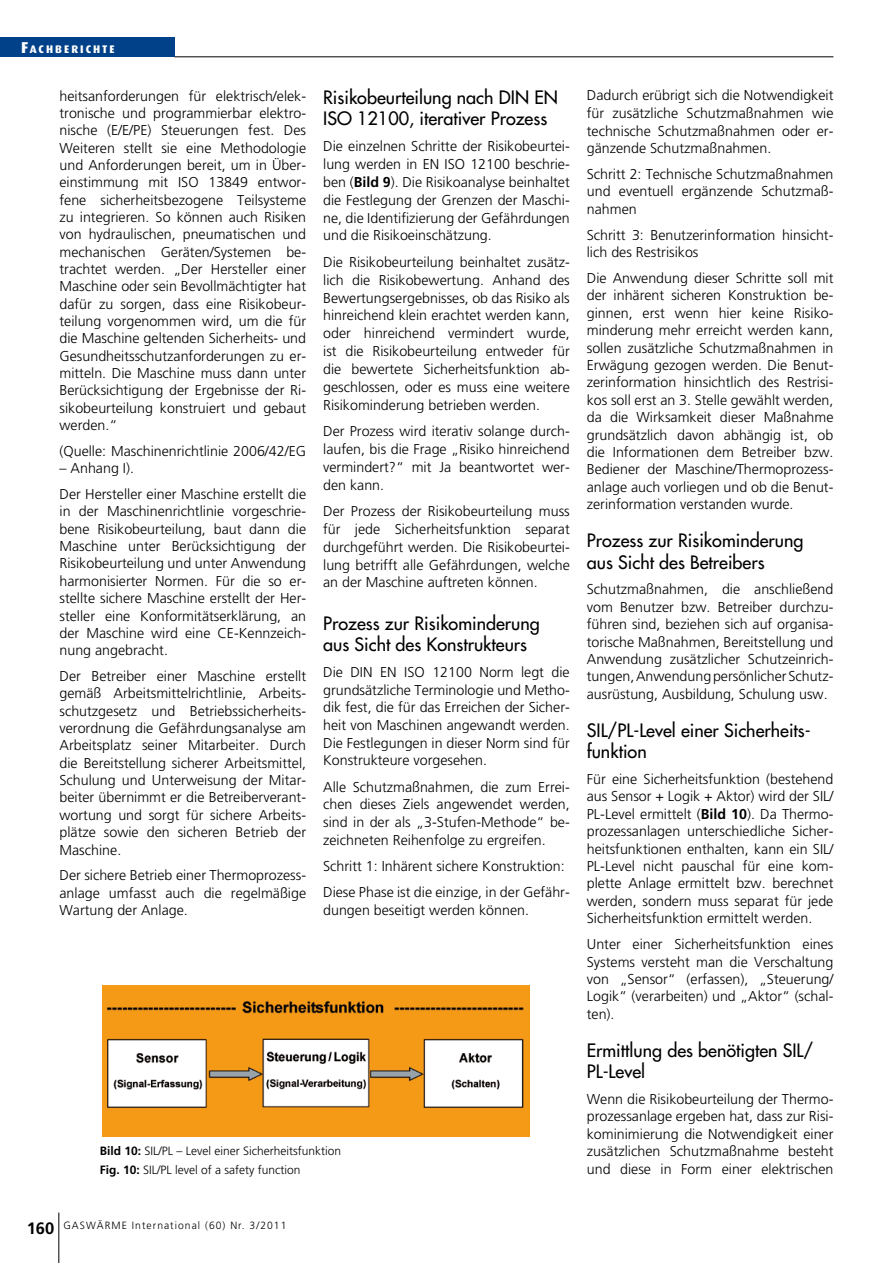
<style>
.page{position:relative;width:893px;height:1263px;background:#fff}
.page>*{position:absolute;margin:0;border:0;box-sizing:border-box;transform-origin:0 0}
.t1{font:18px/21.1px "Futura";color:#000}
.t2{font:300 14.25px/17.4px "Frutiger";color:#000;text-align:justify}
.t3{font:300 12px/18.5px "Frutiger";color:#000}
.t4{font:800 10.95px "Dax";letter-spacing:.18em;color:#fff}
.t5{font:300 10.5px "Frutiger";letter-spacing:.1em;color:#000}
.s1{font-size:15.75px}
.s2{font-weight:700}
.s3{font-weight:700;font-size:16.5px}
</style>
<div class="page">
<hr style="left:58px;top:1212px;width:1px;height:51px;background:#000">
<hr style="left:174px;top:57px;width:659px;height:1px;background:#000">
<div style="left:0;top:38px;width:174px;height:19px;background:#004189"></div>
<img style="left:102px;top:986px;width:427px;height:151px">
<p class="t4" style="left:21px;top:43px;width:95px"><span class="s1">F</span>ACHBERICHTE</p>
<p class="t2" style="left:60px;top:87px;width:248px">heitsanforderungen für elektrisch/elek&shy;tronische und programmierbar elektro&shy;nische (E/E/PE) Steuerungen fest. Des Weiteren stellt sie eine Methodologie und Anforderungen bereit, um in Über&shy;einstimmung mit ISO 13849 entwor&shy;fene sicherheitsbezogene Teilsysteme zu integrieren. So können auch Risiken von hydraulischen, pneumatischen und mechanischen Geräten/Systemen be&shy;trachtet werden. „Der Hersteller einer Maschine oder sein Bevollmächtigter hat dafür zu sorgen, dass eine Risikobeur&shy;teilung vorgenommen wird, um die für die Maschine geltenden Sicherheits- und Gesundheitsschutzanforderungen zu er&shy;mitteln. Die Maschine muss dann unter Berücksichtigung der Ergebnisse der Ri&shy;sikobeurteilung konstruiert und gebaut werden.“</p>
<p class="t2" style="left:60px;top:442px;width:248px">(Quelle: Maschinenrichtlinie 2006/42/EG</p>
<p class="t2" style="left:60px;top:455px;width:248px;line-height:25.8px">– Anhang I).<br>Der Hersteller einer Maschine erstellt die</p>
<p class="t2" style="left:60px;top:503px;width:248px">in der Maschinenrichtlinie vorgeschrie&shy;bene Risikobeurteilung, baut dann die Maschine unter Berücksichtigung der Risikobeurteilung und unter Anwendung harmonisierter Normen. Für die so er&shy;stellte sichere Maschine erstellt der Her&shy;steller eine Konformitätserklärung, an der Maschine wird eine CE-Kennzeich&shy;nung angebracht.</p>
<p class="t2" style="left:60px;top:667px;width:248px">Der Betreiber einer Maschine erstellt gemäß Arbeitsmittelrichtlinie, Arbeits&shy;schutzgesetz und Betriebssicherheits&shy;verordnung die Gefährdungsanalyse am Arbeitsplatz seiner Mitarbeiter. Durch die Bereitstellung sicherer Arbeitsmittel, Schulung und Unterweisung der Mitar&shy;beiter übernimmt er die Betreiberverant&shy;wortung und sorgt für sichere Arbeits&shy;plätze sowie den sicheren Betrieb der Maschine.</p>
<p class="t2" style="left:60px;top:867px;width:248px">Der sichere Betrieb einer Thermoprozess&shy;anlage umfasst auch die regelmäßige Wartung der Anlage.</p>
<p class="t1" style="left:323px;top:86px;width:236px">Risikobeurteilung nach DIN EN<br>ISO 12100, iterativer Prozess</p>
<p class="t2" style="left:323px;top:137px;width:248px;line-height:17.9px">Die einzelnen Schritte der Risikobeurtei&shy;lung werden in EN ISO 12100 beschrie&shy;ben (<span class="s2">Bild 9</span>). Die Risikoanalyse beinhaltet die Festlegung der Grenzen der Maschi&shy;ne, die Identifizierung der Gefährdungen und die Risikoeinschätzung.</p>
<p class="t2" style="left:323px;top:253px;width:248px;line-height:17.9px">Die Risikobeurteilung beinhaltet zusätz&shy;lich die Risikobewertung. Anhand des Bewertungsergebnisses, ob das Risiko als hinreichend klein erachtet werden kann, oder hinreichend vermindert wurde, ist die Risikobeurteilung entweder für die bewertete Sicherheitsfunktion ab&shy;geschlossen, oder es muss eine weitere Risikominderung betrieben werden.</p>
<p class="t2" style="left:323px;top:422px;width:248px;line-height:17.9px">Der Prozess wird iterativ solange durch&shy;laufen, bis die Frage „Risiko hinreichend vermindert?“ mit Ja beantwortet wer&shy;den kann.</p>
<p class="t2" style="left:323px;top:502px;width:248px">Der Prozess der Risikobeurteilung muss für jede Sicherheitsfunktion separat durchgeführt werden. Die Risikobeurtei&shy;lung betrifft alle Gefährdungen, welche an der Maschine auftreten können.</p>
<p class="t1" style="left:323px;top:612px;width:218px">Prozess zur Risikominderung aus Sicht des Konstrukteurs</p>
<p class="t2" style="left:323px;top:663px;width:248px">Die DIN EN ISO 12100 Norm legt die grundsätzliche Terminologie und Metho&shy;dik fest, die für das Erreichen der Sicher&shy;heit von Maschinen angewandt werden.<br>Die Festlegungen in dieser Norm sind für Konstrukteure vorgesehen.</p>
<p class="t2" style="left:323px;top:778px;width:248px">Alle Schutzmaßnahmen, die zum Errei&shy;chen dieses Ziels angewendet werden, sind in der als „3-Stufen-Methode“ be&shy;zeichneten Reihenfolge zu ergreifen.</p>
<p class="t2" style="left:323px;top:853px;width:248px;line-height:26.2px">Schritt 1: Inhärent sichere Konstruktion:<br>Diese Phase ist die einzige, in der Gefähr-</p>
<p class="t2" style="left:323px;top:901px;width:207px">dungen beseitigt werden können.</p>
<p class="t3" style="left:100px;top:1142px;width:243px"><span class="s2">Bild 10:</span> SIL/PL – Level einer Sicherheitsfunktion<br><span class="s2">Fig. 10:</span> SIL/PL level of a safety function</p>
<p class="t2" style="left:587px;top:87px;width:248px">Dadurch erübrigt sich die Notwendigkeit für zusätzliche Schutzmaßnahmen wie technische Schutzmaßnahmen oder er&shy;gänzende Schutzmaßnahmen.</p>
<p class="t2" style="left:587px;top:165px;width:248px">Schritt 2: Technische Schutzmaßnahmen und eventuell ergänzende Schutzmaß&shy;nahmen</p>
<p class="t2" style="left:587px;top:226px;width:248px">Schritt 3: Benutzerinformation hinsicht&shy;lich des Restrisikos</p>
<p class="t2" style="left:587px;top:269px;width:248px">Die Anwendung dieser Schritte soll mit der inhärent sicheren Konstruktion be&shy;ginnen, erst wenn hier keine Risiko&shy;minderung mehr erreicht werden kann, sollen zusätzliche Schutzmaßnahmen in Erwägung gezogen werden. Die Benut&shy;zerinformation hinsichtlich des Restrisi&shy;kos soll erst an 3. Stelle gewählt werden, da die Wirksamkeit dieser Maßnahme grundsätzlich davon abhängig ist, ob die Informationen dem Betreiber bzw.<br>Bediener der Maschine/Thermoprozess&shy;anlage auch vorliegen und ob die Benut&shy;zerinformation verstanden wurde.</p>
<p class="t1" style="left:587px;top:530px;width:218px">Prozess zur Risikominderung aus Sicht des Betreibers</p>
<p class="t2" style="left:587px;top:581px;width:248px">Schutzmaßnahmen, die anschließend vom Benutzer bzw. Betreiber durchzu&shy;führen sind, beziehen sich auf organisa&shy;torische Maßnahmen, Bereitstellung und Anwendung zusätzlicher Schutzeinrich&shy;tungen, Anwendung persönlicher Schutz&shy;ausrüstung, Ausbildung, Schulung usw.</p>
<p class="t1" style="left:587px;top:720px;width:225px">SIL/PL-Level einer Sicherheits&shy;funktion</p>
<p class="t2" style="left:587px;top:770px;width:248px">Für eine Sicherheitsfunktion (bestehend aus Sensor + Logik + Aktor) wird der SIL/ PL-Level ermittelt (<span class="s2">Bild 10</span>). Da Thermo&shy;prozessanlagen unterschiedliche Sicher&shy;heitsfunktionen enthalten, kann ein SIL/ PL-Level nicht pauschal für eine kom&shy;plette Anlage ermittelt bzw. berechnet werden, sondern muss separat für jede Sicherheitsfunktion ermittelt werden.</p>
<p class="t2" style="left:587px;top:935px;width:248px">Unter einer Sicherheitsfunktion eines Systems versteht man die Verschaltung von „Sensor“ (erfassen), „Steuerung/ Logik“ (verarbeiten) und „Aktor“ (schal&shy;ten).</p>
<p class="t1" style="left:587px;top:1040px;width:228px">Ermittlung des benötigten SIL/<br>PL-Level</p>
<p class="t2" style="left:587px;top:1090px;width:248px">Wenn die Risikobeurteilung der Thermo&shy;prozessanlage ergeben hat, dass zur Risi&shy;kominimierung die Notwendigkeit einer zusätzlichen Schutzmaßnahme besteht und diese in Form einer elektrischen</p>
<p class="t5" style="left:27px;top:1220px;width:261px"><span class="s3">160</span> GASWÄRME International (60) Nr. 3/2011</p>
</div>
